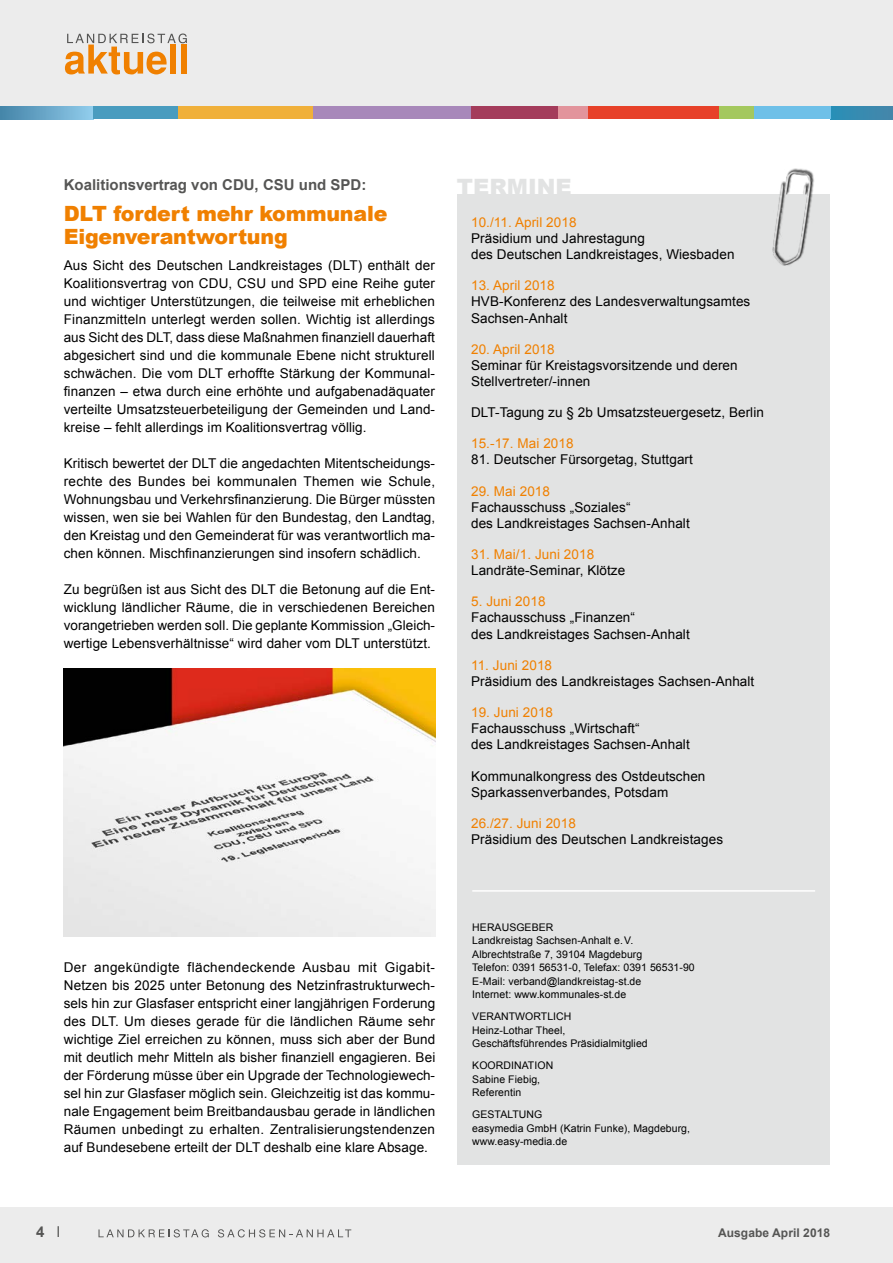
<style>
.page{position:relative;width:893px;height:1263px;background:#fff}
.page>*{position:absolute;margin:0;border:0;box-sizing:border-box;transform-origin:0 0}
.H1_Einleitung{font:900 22.5px "Arial";color:#e2e3e3}
.H2_Überschrift{font:900 21px/22.5px "Arial";letter-spacing:-.01em;color:#f08000}
.H1_Einleitung-2{font:700 15px "Arial";color:#555554}
.P_Fließtext{font:13.5px/18px "Arial";letter-spacing:.005em;color:#000;text-align:justify}
.P_Inhaltsverzeichnis_Seitenzahlen{font:13.5px/16.2px "Arial";letter-spacing:.005em;color:#000}
.P_Inhaltsverzeichnis_Seitenzahlen-2{font:13.5px "Arial";letter-spacing:.005em;color:#f08000}
.t1{font:700 12px "Arial";letter-spacing:.005em;color:#555554}
.P_Fließtext-2{font:10.5px/13.5px "Arial";letter-spacing:.005em;color:#000}
.s1{color:#f08000}
.s2{font-weight:400}
</style>
<div class="page">
<div style="left:0;top:0;width:893px;height:106px;background:#ececec"></div>
<div style="left:0;top:1208px;width:893px;height:55px;background:#ececec"></div>
<svg style="left:65px;top:34px;width:122px;height:41px"></svg>
<div style="left:170px;top:45px;width:6px;height:29px;background:#f08000"></div>
<div style="left:182px;top:45px;width:5px;height:29px;background:#f08000"></div>
<svg style="left:0;top:106px;width:94px;height:13px"></svg>
<div style="left:94px;top:106px;width:85px;height:13px;background:#499cbf"></div>
<div style="left:179px;top:106px;width:135px;height:13px;background:#f0b03a"></div>
<div style="left:314px;top:106px;width:157px;height:13px;background:#a888ba"></div>
<div style="left:471px;top:106px;width:87px;height:13px;background:#a43c5b"></div>
<div style="left:558px;top:106px;width:30px;height:13px;background:#e2949c"></div>
<div style="left:588px;top:106px;width:132px;height:13px;background:#e74129"></div>
<div style="left:720px;top:106px;width:34px;height:13px;background:#a4c85e"></div>
<svg style="left:830px;top:106px;width:63px;height:13px"></svg>
<div style="left:754px;top:106px;width:76px;height:13px;background:#6ec0e8"></div>
<svg style="left:99px;top:1229px;width:110px;height:8px"></svg>
<svg style="left:218px;top:1229px;width:133px;height:8px"></svg>
<img style="left:64px;top:669px;width:371px;height:267px">
<div style="left:458px;top:194px;width:372px;height:971px;background:#e2e3e3"></div>
<img style="left:772px;top:168px;width:42px;height:98px">
<hr style="left:472px;top:890px;width:343px;height:2px;background:#fff">
<h1 class="H1_Einleitung-2" style="left:64px;top:175px;width:304px">Koalitionsvertrag von CDU, CSU und SPD:</h1>
<h2 class="H2_Überschrift" style="left:64px;top:202px;width:325px">DLT fordert mehr kommunale<br>Eigenverantwortung</h2>
<p class="P_Fließtext" style="left:64px;top:256px;width:373px">Aus Sicht des Deutschen Landkreistages (DLT) enthält der Koalitionsvertrag von CDU, CSU und SPD eine Reihe guter und wichtiger Unterstützungen, die teilweise mit erheblichen Finanzmitteln unterlegt werden sollen. Wichtig ist allerdings aus Sicht des DLT, dass diese Maßnahmen finanziell dauerhaft abgesichert sind und die kommunale Ebene nicht strukturell schwächen. Die vom DLT erhoffte Stärkung der Kommunal&shy;finanzen – etwa durch eine erhöhte und aufgabenadäquater verteilte Umsatzsteuerbeteiligung der Gemeinden und Land&shy;kreise – fehlt allerdings im Koalitionsvertrag völlig.</p>
<p class="P_Fließtext" style="left:64px;top:454px;width:373px">Kritisch bewertet der DLT die angedachten Mitentscheidungs&shy;rechte des Bundes bei kommunalen Themen wie Schule, Wohnungsbau und Verkehrsfinanzierung. Die Bürger müssten wissen, wen sie bei Wahlen für den Bundestag, den Landtag, den Kreistag und den Gemeinderat für was verantwortlich ma&shy;chen können. Mischfinanzierungen sind insofern schädlich.</p>
<p class="P_Fließtext" style="left:64px;top:580px;width:373px">Zu begrüßen ist aus Sicht des DLT die Betonung auf die Ent&shy;wicklung ländlicher Räume, die in verschiedenen Bereichen vorangetrieben werden soll. Die geplante Kommission „Gleich&shy;wertige Lebensverhältnisse“ wird daher vom DLT unterstützt.</p>
<h1 class="H1_Einleitung" style="left:457px;top:170px;width:116px">TERMINE</h1>
<p class="P_Inhaltsverzeichnis_Seitenzahlen" style="left:471px;top:214px;width:265px"><span class="s1">10./11. April 2018<br></span>Präsidium und Jahrestagung<br>des Deutschen Landkreistages, Wiesbaden</p>
<p class="P_Inhaltsverzeichnis_Seitenzahlen" style="left:471px;top:277px;width:281px"><span class="s1">13. April 2018<br></span>HVB-Konferenz des Landesverwaltungsamtes<br>Sachsen-Anhalt</p>
<p class="P_Inhaltsverzeichnis_Seitenzahlen" style="left:471px;top:341px;width:268px"><span class="s1">20. April 2018<br></span>Seminar für Kreistagsvorsitzende und deren<br>Stellvertreter/-innen</p>
<p class="P_Inhaltsverzeichnis_Seitenzahlen" style="left:471px;top:404px;width:294px">DLT-Tagung zu § 2b Umsatzsteuergesetz, Berlin</p>
<p class="P_Inhaltsverzeichnis_Seitenzahlen-2" style="left:471px;top:435px;width:104px">15.-17. Mai 2018</p>
<p class="P_Inhaltsverzeichnis_Seitenzahlen" style="left:471px;top:452px;width:223px">81. Deutscher Fürsorgetag, Stuttgart</p>
<p class="P_Inhaltsverzeichnis_Seitenzahlen" style="left:471px;top:483px;width:220px"><span class="s1">29. Mai 2018<br></span>Fachausschuss „Soziales“<br>des Landkreistages Sachsen-Anhalt</p>
<p class="P_Inhaltsverzeichnis_Seitenzahlen" style="left:471px;top:546px;width:156px"><span class="s1">31. Mai/1. Juni 2018<br></span>Landräte-Seminar, Klötze</p>
<p class="P_Inhaltsverzeichnis_Seitenzahlen" style="left:471px;top:594px;width:220px"><span class="s1">5. Juni 2018<br></span>Fachausschuss „Finanzen“<br>des Landkreistages Sachsen-Anhalt</p>
<p class="P_Inhaltsverzeichnis_Seitenzahlen" style="left:471px;top:657px;width:285px"><span class="s1">11. Juni 2018<br></span>Präsidium des Landkreistages Sachsen-Anhalt</p>
<p class="P_Inhaltsverzeichnis_Seitenzahlen" style="left:471px;top:704px;width:220px"><span class="s1">19. Juni 2018<br></span>Fachausschuss „Wirtschaft“<br>des Landkreistages Sachsen-Anhalt</p>
<p class="P_Inhaltsverzeichnis_Seitenzahlen" style="left:471px;top:768px;width:236px">Kommunalkongress des Ostdeutschen<br>Sparkassenverbandes, Potsdam</p>
<p class="P_Inhaltsverzeichnis_Seitenzahlen" style="left:471px;top:815px;width:254px"><span class="s1">26./27. Juni 2018<br></span>Präsidium des Deutschen Landkreistages</p>
<p class="P_Fließtext" style="left:64px;top:958px;width:373px">Der angekündigte flächendeckende Ausbau mit Gigabit-Netzen bis 2025 unter Betonung des Netzinfrastrukturwech&shy;sels hin zur Glasfaser entspricht einer langjährigen Forderung des DLT. Um dieses gerade für die ländlichen Räume sehr wichtige Ziel erreichen zu können, muss sich aber der Bund mit deutlich mehr Mitteln als bisher finanziell engagieren. Bei der Förderung müsse über ein Upgrade der Technologiewech&shy;sel hin zur Glasfaser möglich sein. Gleichzeitig ist das kommu&shy;nale Engagement beim Breitbandausbau gerade in ländlichen Räumen unbedingt zu erhalten. Zentralisierungstendenzen auf Bundesebene erteilt der DLT deshalb eine klare Absage.</p>
<p class="P_Fließtext-2" style="left:472px;top:920px;width:224px">HERAUSGEBER<br>Landkreistag Sachsen-Anhalt e.V.<br>Albrechtstraße 7, 39104 Magdeburg<br>Telefon: 0391 56531-0, Telefax: 0391 56531-90<br>E-Mail: verband@landkreistag-st.de<br>Internet: www.kommunales-st.de</p>
<p class="P_Fließtext-2" style="left:472px;top:1010px;width:177px">VERANTWORTLICH<br>Heinz-Lothar Theel,<br>Geschäftsführendes Präsidialmitglied</p>
<p class="P_Fließtext-2" style="left:472px;top:1059px;width:82px">KOORDINATION<br>Sabine Fiebig,<br>Referentin</p>
<p class="P_Fließtext-2" style="left:472px;top:1108px;width:219px">GESTALTUNG<br>easymedia GmbH (Katrin Funke), Magdeburg, www.easy-media.de</p>
<p class="H1_Einleitung-2" style="left:36px;top:1222px;width:26px">4 <span class="s2">l</span></p>
<p class="t1" style="left:718px;top:1225px;width:114px">Ausgabe April 2018</p>
</div>
